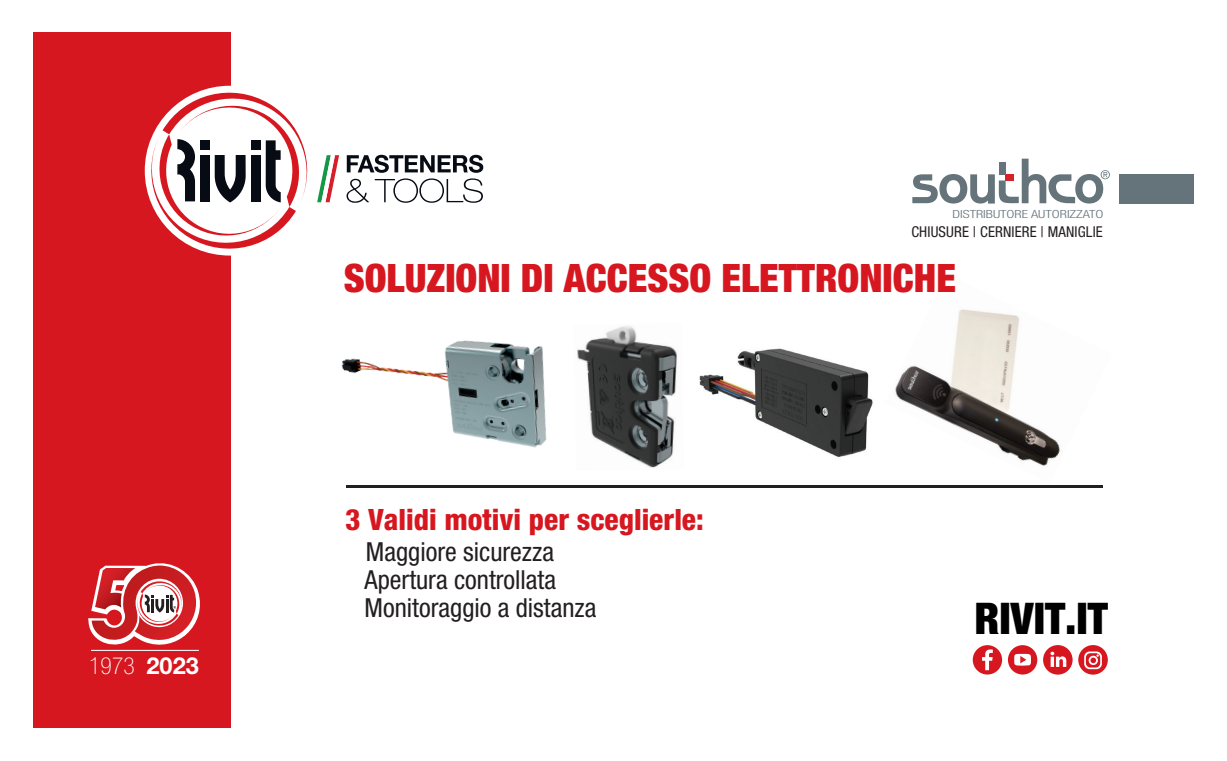
<style>
.page{position:relative;width:1227px;height:761px;background:#fff}
.page>*{position:absolute;margin:0;border:0;box-sizing:border-box;transform-origin:0 0}
.t1{font:900 condensed 43.75px "Helvetica Neue LT Std";color:#000}
.t2{font:900 condensed 39.2px "Helvetica Neue LT Std";color:#d7171f}
.t3{font:800 condensed 29.4px "Helvetica Neue LT Std";color:#d7171f}
.t4{font:condensed 26.25px/28px "Helvetica Neue LT Std";color:#231f20}
.t5{font:100 condensed 23.45px "Helvetica Neue LT Std";color:#fff}
.t6{font:condensed 14.88px "Helvetica Neue LT Std";letter-spacing:.01em;color:#231f20}
.t7{font:300 condensed 11.2px "Helvetica Neue LT Std";color:#65747b;scale:1.28 1}
.s1{font-weight:700;font-stretch:normal}
.s2{font-size:28px;color:#fff}
.s3{color:#fff}
</style>
<div class="page">
<div style="left:33px;top:33px;width:197px;height:694px;background:#d7171f"></div>
<div style="left:145px;top:86px;width:169px;height:169px;background:#fff;border-radius:50%"></div>
<svg style="left:346px;top:155px;width:137px;height:48px"></svg>
<svg style="left:151px;top:93px;width:188px;height:155px"></svg>
<svg style="left:912px;top:159px;width:198px;height:44px"></svg>
<div style="left:1119px;top:174px;width:74px;height:30px;background:#65747b"></div>
<div style="left:1043px;top:645px;width:29px;height:29px;background:#d7171f;border-radius:50%"></div>
<svg style="left:1050px;top:651px;width:16px;height:15px"></svg>
<div style="left:972px;top:645px;width:30px;height:29px;background:#d7171f;border-radius:50%"></div>
<svg style="left:982px;top:649px;width:11px;height:21px"></svg>
<div style="left:1078px;top:645px;width:30px;height:29px;background:#d7171f;border-radius:50%"></div>
<svg style="left:1084px;top:651px;width:18px;height:18px"></svg>
<div style="left:1008px;top:645px;width:29px;height:29px;background:#d7171f;border-radius:50%"></div>
<svg style="left:1014px;top:653px;width:17px;height:12px"></svg>
<svg style="left:88px;top:563px;width:112px;height:88px"></svg>
<hr style="left:91px;top:649px;width:108px;height:1px;background:#fff">
<img style="left:577px;top:326px;width:100px;height:142px">
<img style="left:341px;top:340px;width:206px;height:108px">
<img style="left:699px;top:348px;width:174px;height:110px">
<img style="left:895px;top:309px;width:165px;height:157px">
<hr style="left:346px;top:484px;width:756px;height:3px;background:#231f20">
<p class="t5" style="left:89px;top:652px;width:111px">1973 <span class="s1">2023</span></p>
<p class="t7" style="left:952px;top:208px;width:120px">DISTRIBUTORE AUTORIZZATO</p>
<p class="t6" style="left:911px;top:223px;width:193px">CHIUSURE | CERNIERE | MANIGLIE</p>
<h2 class="t2" style="left:344px;top:254px;width:614px">SOLUZIONI DI ACCESSO ELETTRONICHE</h2>
<p class="t3" style="left:345px;top:501px;width:360px">3 Validi motivi per sceglierle:</p>
<p class="t4" style="left:345px;top:537px;width:253px"><span class="s2">_</span> Maggiore sicurezza<br><span class="s3">_</span> Apertura controllata<br><span class="s3">_</span> Monitoraggio a distanza</p>
<h1 class="t1" style="left:974px;top:591px;width:135px">RIVIT.IT</h1>
</div>
